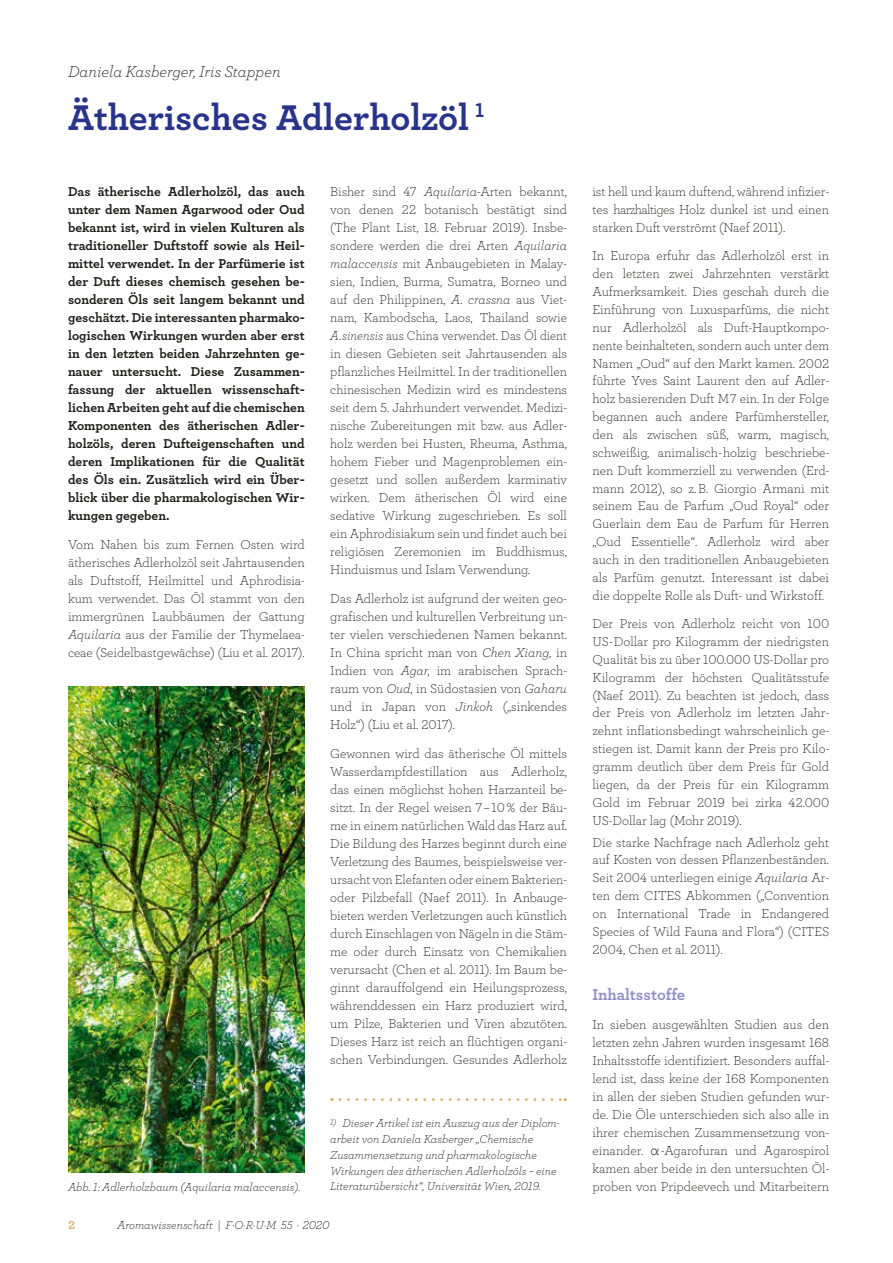
<style>
.page{position:relative;width:893px;height:1263px;background:#fff}
.page>*{position:absolute;margin:0;border:0;box-sizing:border-box;transform-origin:0 0}
.t1{font:700 37.5px "Archer";color:#28348b}
.t2{font:italic 300 16.5px "Archer";color:#1d1d1b}
.t3{font:700 16.5px "Archer";color:#908ec4}
.t4{font:300 13.5px/18px "Archer";color:#1d1d1b;text-align:justify}
.t5{font:700 13.5px/18px "Archer";color:#1d1d1b;text-align:justify}
.t6{font:italic 300 12px/15.8px "Archer";color:#1d1d1b}
.t7{font:700 12px "Archer";color:#d7b46a}
.s1{font-style:italic}
.s2{font-family:"Courier New";font-weight:400;font-size:15px}
</style>
<div class="page">
<svg style="left:340px;top:1098px;width:226px;height:3px"></svg>
<img style="left:68px;top:687px;width:237px;height:486px">
<p class="t2" style="left:68px;top:60px;width:214px">Daniela Kasberger, Iris Stappen</p>
<h1 class="t1" style="left:68px;top:88px;width:418px">Ätherisches Adlerholzöl <sup>1</sup></h1>
<p class="t5" style="left:68px;top:182px;width:238px">Das ätherische Adlerholzöl, das auch unter dem Namen Agarwood oder Oud bekannt ist, wird in vielen Kulturen als traditioneller Duftstoff sowie als Heil&shy;mittel verwendet. In der Parfümerie ist der Duft dieses chemisch gesehen be&shy;sonderen Öls seit langem bekannt und geschätzt. Die interessanten pharmako&shy;logischen Wirkungen wurden aber erst in den letzten beiden Jahrzehnten ge&shy;nauer untersucht. Diese Zusammen&shy;fassung der aktuellen wissenschaft&shy;lichen Arbeiten geht auf die chemischen Komponenten des ätherischen Adler&shy;holzöls, deren Dufteigenschaften und deren Implikationen für die Qualität des Öls ein. Zusätzlich wird ein Über&shy;blick über die pharmakologischen Wir&shy;kungen gegeben.</p>
<p class="t4" style="left:68px;top:535px;width:238px">Vom Nahen bis zum Fernen Osten wird ätherisches Adlerholzöl seit Jahrtausenden als Duftstoff, Heilmittel und Aphrodisia&shy;kum verwendet. Das Öl stammt von den immergrünen Laubbäumen der Gattung <span class="s1">Aquilaria</span> aus der Familie der Thymelaea&shy;ceae (Seidelbastgewächse) (Liu et al. 2017).</p>
<p class="t4" style="left:330px;top:182px;width:238px">Bisher sind 47 <span class="s1">Aquilaria</span>-Arten bekannt, von denen 22 botanisch bestätigt sind (The Plant List, 18. Februar 2019). Insbe&shy;sondere werden die drei Arten <span class="s1">Aquilaria malaccensis</span> mit Anbaugebieten in Malay&shy;sien, Indien, Burma, Sumatra, Borneo und auf den Philippinen, <span class="s1">A. crassna</span> aus Viet&shy;nam, Kambodscha, Laos, Thailand sowie <span class="s1">A.sinensis</span> aus China verwendet. Das Öl dient in diesen Gebieten seit Jahrtausenden als pflanzliches Heilmittel. In der traditionellen chinesischen Medizin wird es mindestens seit dem 5. Jahrhundert verwendet. Medizi&shy;nische Zubereitungen mit bzw. aus Adler&shy;holz werden bei Husten, Rheuma, Asthma, hohem Fieber und Magenproblemen ein&shy;gesetzt und sollen außerdem karminativ wirken. Dem ätherischen Öl wird eine sedative Wirkung zugeschrieben. Es soll ein Aphrodisiakum sein und findet auch bei religiösen Zeremonien im Buddhismus, Hinduismus und Islam Verwendung.</p>
<p class="t4" style="left:330px;top:589px;width:238px">Das Adlerholz ist aufgrund der weiten geo&shy;grafischen und kulturellen Verbreitung un&shy;ter vielen verschiedenen Namen bekannt.<br>In China spricht man von <span class="s1">Chen Xiang,</span> in Indien von <span class="s1">Agar,</span> im arabischen Sprach&shy;raum von <span class="s1">Oud</span>, in Südostasien von <span class="s1">Gaharu </span>und in Japan von <span class="s1">Jinkoh</span> („sinkendes Holz“) (Liu et al. 2017).</p>
<p class="t4" style="left:330px;top:744px;width:238px">Gewonnen wird das ätherische Öl mittels Wasserdampfdestillation aus Adlerholz, das einen möglichst hohen Harzanteil be&shy;sitzt. In der Regel weisen 7 – 10 % der Bäu&shy;me in einem natürlichen Wald das Harz auf.<br>Die Bildung des Harzes beginnt durch eine Verletzung des Baumes, beispielsweise ver&shy;ursacht von Elefanten oder einem Bakterien&shy;oder Pilzbefall (Naef 2011). In Anbauge&shy;bieten werden Verletzungen auch künstlich durch Einschlagen von Nägeln in die Stäm&shy;me oder durch Einsatz von Chemikalien verursacht (Chen et al. 2011). Im Baum be&shy;ginnt darauffolgend ein Heilungsprozess, währenddessen ein Harz produziert wird, um Pilze, Bakterien und Viren abzutöten.<br>Dieses Harz ist reich an flüchtigen organi&shy;schen Verbindungen. Gesundes Adlerholz</p>
<p class="t6" style="left:330px;top:1115px;width:231px"><sup>1)</sup> Dieser Artikel ist ein Auszug aus der Diplom&shy;arbeit von Daniela Kasberger „Chemische Zusammensetzung und pharmakologische Wirkungen des ätherischen Adlerholzöls – eine</p>
<p class="t6" style="left:68px;top:1178px;width:233px">Abb. 1: Adlerholzbaum (Aquilaria malaccensis).</p>
<p class="t6" style="left:330px;top:1178px;width:211px">Literaturübersicht“, Universität Wien, 2019.</p>
<p class="t7" style="left:68px;top:1215px;width:9px">2</p>
<p class="t6" style="left:117px;top:1216px;width:214px">Aromawissenschaft | F·O·R·U·M 55 · 2020</p>
<p class="t4" style="left:592px;top:182px;width:238px">ist hell und kaum duftend, während infizier&shy;tes harzhaltiges Holz dunkel ist und einen starken Duft verströmt (Naef 2011).</p>
<p class="t4" style="left:592px;top:247px;width:238px">In Europa erfuhr das Adlerholzöl erst in den letzten zwei Jahrzehnten verstärkt Aufmerksamkeit. Dies geschah durch die Einführung von Luxusparfüms, die nicht nur Adlerholzöl als Duft-Hauptkompo&shy;nente beinhalteten, sondern auch unter dem Namen „Oud“ auf den Markt kamen. 2002 führte Yves Saint Laurent den auf Adler&shy;holz basierenden Duft M7 ein. In der Folge begannen auch andere Parfümhersteller, den als zwischen süß, warm, magisch, schweißig, animalisch-holzig beschriebe&shy;nen Duft kommerziell zu verwenden (Erd&shy;mann 2012), so z. B. Giorgio Armani mit seinem Eau de Parfum „Oud Royal“ oder Guerlain dem Eau de Parfum für Herren „Oud Essentielle“. Adlerholz wird aber auch in den traditionellen Anbaugebieten als Parfüm genutzt. Interessant ist dabei die doppelte Rolle als Duft- und Wirkstoff.</p>
<p class="t4" style="left:592px;top:614px;width:238px">Der Preis von Adlerholz reicht von 100<br>US-Dollar pro Kilogramm der niedrigsten Qualität bis zu über 100.000 US-Dollar pro Kilogramm der höchsten Qualitätsstufe (Naef 2011). Zu beachten ist jedoch, dass der Preis von Adlerholz im letzten Jahr&shy;zehnt inflationsbedingt wahrscheinlich ge&shy;stiegen ist. Damit kann der Preis pro Kilo&shy;gramm deutlich über dem Preis für Gold liegen, da der Preis für ein Kilogramm Gold im Februar 2019 bei zirka 42.000<br>US-Dollar lag (Mohr 2019).</p>
<p class="t4" style="left:592px;top:833px;width:238px">Die starke Nachfrage nach Adlerholz geht auf Kosten von dessen Pflanzenbeständen.<br>Seit 2004 unterliegen einige <span class="s1">Aquilaria</span> Ar&shy;ten dem CITES Abkommen („Convention on International Trade in Endangered Species of Wild Fauna and Flora“) (CITES 2004, Chen et al. 2011).</p>
<p class="t3" style="left:592px;top:982px;width:94px">Inhaltsstoffe</p>
<p class="t4" style="left:592px;top:1015px;width:238px">In sieben ausgewählten Studien aus den letzten zehn Jahren wurden insgesamt 168<br>Inhaltsstoffe identifiziert. Besonders auffal&shy;lend ist, dass keine der 168 Komponenten in allen der sieben Studien gefunden wur&shy;de. Die Öle unterschieden sich also alle in ihrer chemischen Zusammensetzung von&shy;einander. <span class="s2">α</span>-Agarofuran und Agarospirol kamen aber beide in den untersuchten Öl&shy;proben von Pripdeevech und Mitarbeitern</p>
</div>
